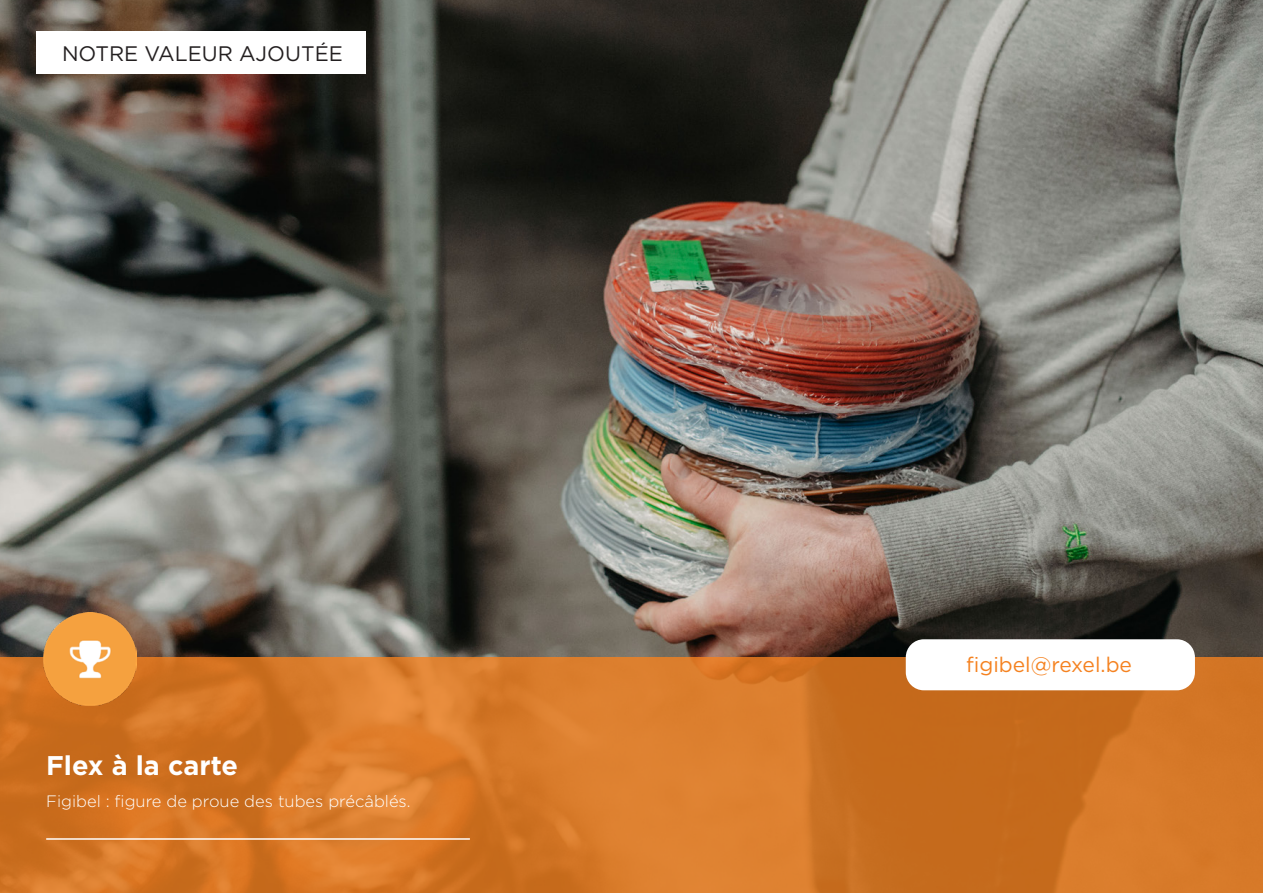
<style>
.page{position:relative;width:1263px;height:893px;background:#fff}
.page>*{position:absolute;margin:0;border:0;box-sizing:border-box;transform-origin:0 0}
.t1{font:700 27px "Gotham";color:#fff}
.t2{font:21px "Gotham";color:#231f20}
.t3{font:21px "Gotham";color:#f58220}
.t4{font:300 16.5px "Gotham";color:#fff}
</style>
<div class="page">
<img style="left:0;top:0;width:1263px;height:657px">
<svg style="left:0;top:657px;width:1263px;height:236px;background:#d37626"></svg>
<hr style="left:46px;top:838px;width:424px;height:2px;background:#fff">
<div style="left:906px;top:639px;width:289px;height:51px;background:#fff;border-radius:18px"></div>
<img style="left:44px;top:612px;width:93px;height:93px">
<div style="left:36px;top:31px;width:330px;height:43px;background:#fff"></div>
<p class="t2" style="left:62px;top:40px;width:282px">NOTRE VALEUR AJOUTÉE</p>
<p class="t1" style="left:46px;top:747px;width:193px">Flex à la carte</p>
<p class="t4" style="left:46px;top:791px;width:366px">Figibel : figure de proue des tubes précâblés.</p>
<p class="t3" style="left:966px;top:651px;width:167px">figibel@rexel.be</p>
</div>
